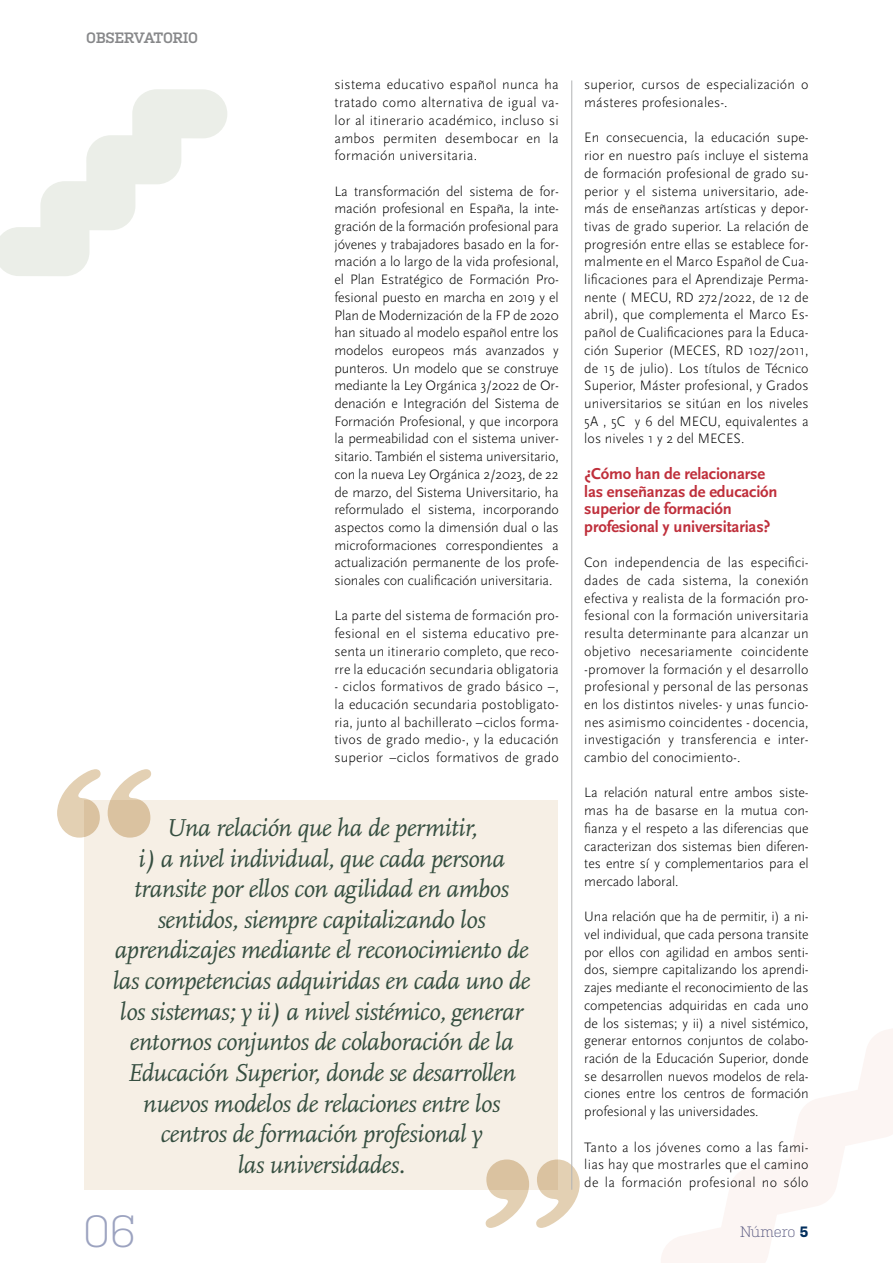
<style>
.page{position:relative;width:893px;height:1263px;background:#fff}
.page>*{position:absolute;margin:0;border:0;box-sizing:border-box;transform-origin:0 0}
.t1{font:300 45px "Kulturista";color:#9ca3c0}
.t2{font:italic 25.5px/30.6px "Scala Pro";letter-spacing:-.02em;color:#354e40;text-align:center}
.t3{font:700 16.5px/17.7px "Scala Sans Pro";letter-spacing:-.01em;color:#bf2f3b}
.t4{font:600 15px "Kulturista";letter-spacing:-.02em;color:#87888a}
.t5{font:300 15px "Kulturista";letter-spacing:-.02em;color:#57577f}
.t6{font:300 14.25px/17.7px "Scala Sans Pro";letter-spacing:.01em;color:#000;text-align:justify}
.s1{font-weight:700;color:#012e5d}
</style>
<div class="page">
<svg style="left:0;top:89px;width:227px;height:187px"></svg>
<svg style="left:661px;top:1029px;width:232px;height:234px"></svg>
<div style="left:85px;top:800px;width:473px;height:390px;background:#f6efe5"></div>
<svg style="left:108px;top:769px;width:43px;height:69px"></svg>
<svg style="left:57px;top:769px;width:44px;height:69px"></svg>
<svg style="left:486px;top:1159px;width:43px;height:69px"></svg>
<svg style="left:536px;top:1159px;width:44px;height:69px"></svg>
<hr style="left:571px;top:80px;width:1px;height:1110px;background:#b1b3b4">
<p class="t4" style="left:86px;top:29px;width:114px">OBSERVATORIO</p>
<p class="t6" style="left:334px;top:76px;width:226px">sistema educativo español nunca ha tratado como alternativa de igual va&shy;lor al itinerario académico, incluso si ambos permiten desembocar en la formación universitaria.</p>
<p class="t6" style="left:334px;top:182px;width:226px">La transformación del sistema de for&shy;mación profesional en España, la inte&shy;gración de la formación profesional para jóvenes y trabajadores basado en la for&shy;mación a lo largo de la vida profesional, el Plan Estratégico de Formación Pro&shy;fesional puesto en marcha en 2019 y el Plan de Modernización de la FP de 2020 han situado al modelo español entre los modelos europeos más avanzados y punteros. Un modelo que se construye mediante la Ley Orgánica 3/2022 de Or&shy;denación e Integración del Sistema de Formación Profesional, y que incorpora la permeabilidad con el sistema univer&shy;sitario. También el sistema universitario, con la nueva Ley Orgánica 2/2023, de 22 de marzo, del Sistema Universitario, ha reformulado el sistema, incorporando aspectos como la dimensión dual o las microformaciones correspondientes a actualización permanente de los profe&shy;sionales con cualificación universitaria.</p>
<p class="t6" style="left:334px;top:607px;width:226px">La parte del sistema de formación pro&shy;fesional en el sistema educativo pre&shy;senta un itinerario completo, que reco&shy;rre la educación secundaria obligatoria</p>
<p class="t6" style="left:334px;top:678px;width:226px">- ciclos formativos de grado básico –, la educación secundaria postobligato&shy;ria, junto al bachillerato –ciclos forma&shy;tivos de grado medio-, y la educación superior –ciclos formativos de grado</p>
<p class="t2" style="left:113px;top:812px;width:419px">Una relación que ha de permitir,<br>i) a nivel individual, que cada persona transite por ellos con agilidad en ambos sentidos, siempre capitalizando los aprendizajes mediante el reconocimiento de las competencias adquiridas en cada uno de los sistemas; y ii) a nivel sistémico, generar entornos conjuntos de colaboración de la Educación Superior, donde se desarrollen nuevos modelos de relaciones entre los centros de formación profesional y<br>las universidades.</p>
<h1 class="t1" style="left:83px;top:1199px;width:55px">06</h1>
<p class="t6" style="left:584px;top:76px;width:226px">superior, cursos de especialización o másteres profesionales-.</p>
<p class="t6" style="left:584px;top:129px;width:226px">En consecuencia, la educación supe&shy;rior en nuestro país incluye el sistema de formación profesional de grado su&shy;perior y el sistema universitario, ade&shy;más de enseñanzas artísticas y depor&shy;tivas de grado superior. La relación de progresión entre ellas se establece for&shy;malmente en el Marco Español de Cua&shy;lificaciones para el Aprendizaje Perma&shy;nente ( MECU, RD 272/2022, de 12 de abril), que complementa el Marco Es&shy;pañol de Cualificaciones para la Educa&shy;ción Superior (MECES, RD 1027/2011, de 15 de julio). Los títulos de Técnico Superior, Máster profesional, y Grados universitarios se sitúan en los niveles 5A , 5C y 6 del MECU, equivalentes a los niveles 1 y 2 del MECES.</p>
<p class="t3" style="left:584px;top:465px;width:195px">¿Cómo han de relacionarse las enseñanzas de educación superior de formación profesional y universitarias?</p>
<p class="t6" style="left:584px;top:554px;width:226px">Con independencia de las especifici&shy;dades de cada sistema, la conexión efectiva y realista de la formación pro&shy;fesional con la formación universitaria resulta determinante para alcanzar un objetivo necesariamente coincidente -promover la formación y el desarrollo profesional y personal de las personas en los distintos niveles- y unas funcio&shy;nes asimismo coincidentes - docencia, investigación y transferencia e inter&shy;cambio del conocimiento-.</p>
<p class="t6" style="left:584px;top:784px;width:226px">La relación natural entre ambos siste&shy;mas ha de basarse en la mutua con&shy;fianza y el respeto a las diferencias que caracterizan dos sistemas bien diferen&shy;tes entre sí y complementarios para el mercado laboral.</p>
<p class="t6" style="left:584px;top:908px;width:226px">Una relación que ha de permitir, i) a ni&shy;vel individual, que cada persona transite por ellos con agilidad en ambos senti&shy;dos, siempre capitalizando los aprendi&shy;zajes mediante el reconocimiento de las competencias adquiridas en cada uno de los sistemas; y ii) a nivel sistémico, generar entornos conjuntos de colabo&shy;ración de la Educación Superior, donde se desarrollen nuevos modelos de rela&shy;ciones entre los centros de formación profesional y las universidades.</p>
<p class="t6" style="left:584px;top:1138px;width:226px">Tanto a los jóvenes como a las fami&shy;lias hay que mostrarles que el camino de la formación profesional no sólo</p>
<p class="t5" style="left:740px;top:1221px;width:70px">Número <span class="s1">5</span></p>
</div>
